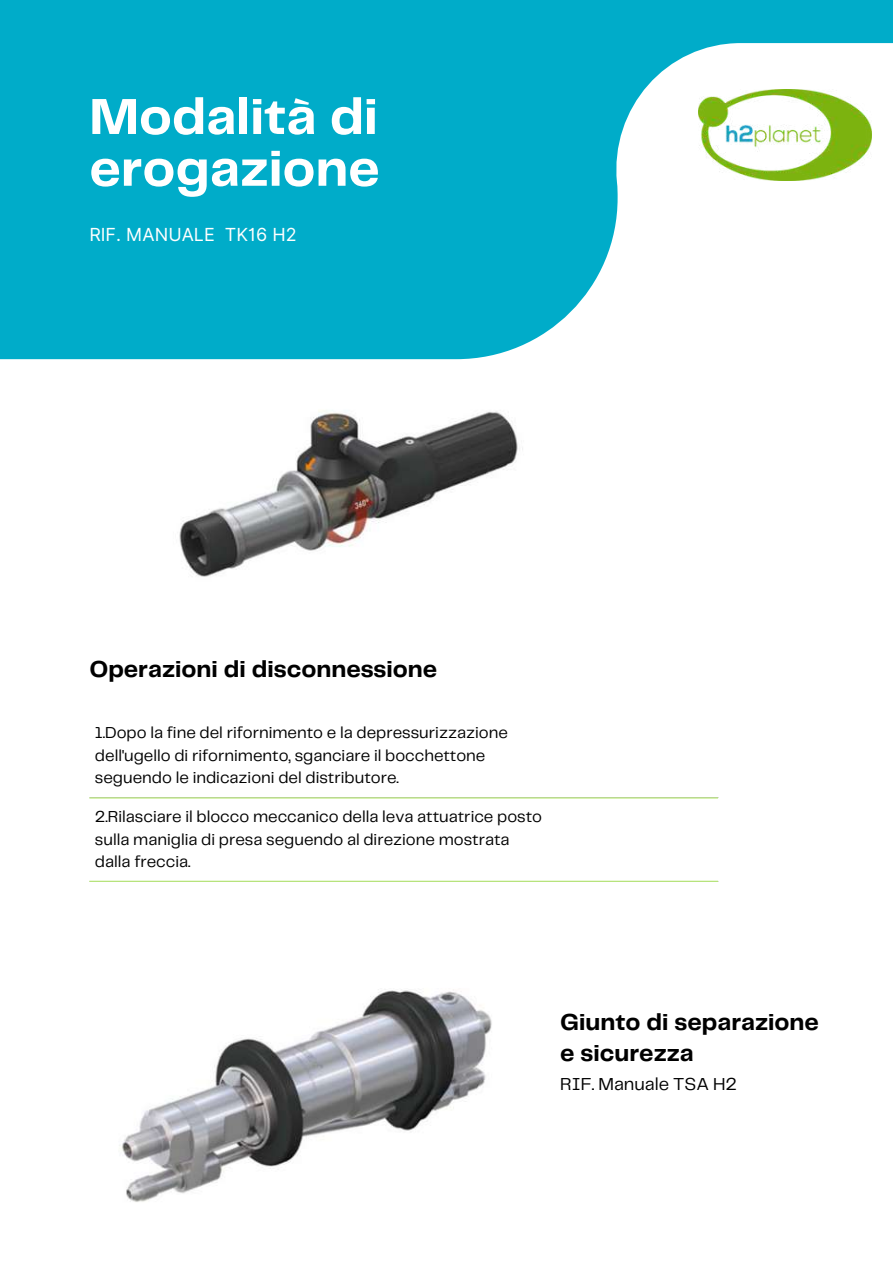
<style>
.page{position:relative;width:893px;height:1264px;background:#fff}
.page>*{position:absolute;margin:0;border:0;box-sizing:border-box;transform-origin:0 0}
.t1{font:700 52.5px/51.8px "Telegraf";color:#fff}
.t2{font:700 24px/30.3px "Telegraf";color:#000}
.t3{font:18px "Inter";color:#fff}
.t4{font:18px "Telegraf";color:#000}
.t5{font:16.5px/22.5px "Telegraf";color:#000}
</style>
<div class="page">
<svg style="left:0;top:0;width:892px;height:359px;fill:#00acc9"></svg>
<hr style="left:89px;top:797px;width:629px;height:1px;background:#b6e972">
<hr style="left:89px;top:880px;width:629px;height:1px;background:#b6e972">
<img style="left:179px;top:410px;width:344px;height:167px">
<img style="left:119px;top:989px;width:373px;height:213px">
<img style="left:698px;top:89px;width:173px;height:91px">
<h1 class="t1" style="left:89px;top:93px;width:292px">Modalità di erogazione</h1>
<p class="t3" style="left:89px;top:224px;width:209px">RIF. MANUALE TK16 H2</p>
<h2 class="t2" style="left:89px;top:655px;width:349px">Operazioni di disconnessione</h2>
<p class="t5" style="left:95px;top:722px;width:414px">1.Dopo la fine del rifornimento e la depressurizzazione dell'ugello di rifornimento, sganciare il bocchettone seguendo le indicazioni del distributore.</p>
<p class="t5" style="left:95px;top:806px;width:448px">2.Rilasciare il blocco meccanico della leva attuatrice posto sulla maniglia di presa seguendo al direzione mostrata dalla freccia.</p>
<h2 class="t2" style="left:560px;top:1008px;width:260px">Giunto di separazione e sicurezza</h2>
<p class="t4" style="left:560px;top:1076px;width:178px">RIF. Manuale TSA H2</p>
</div>
